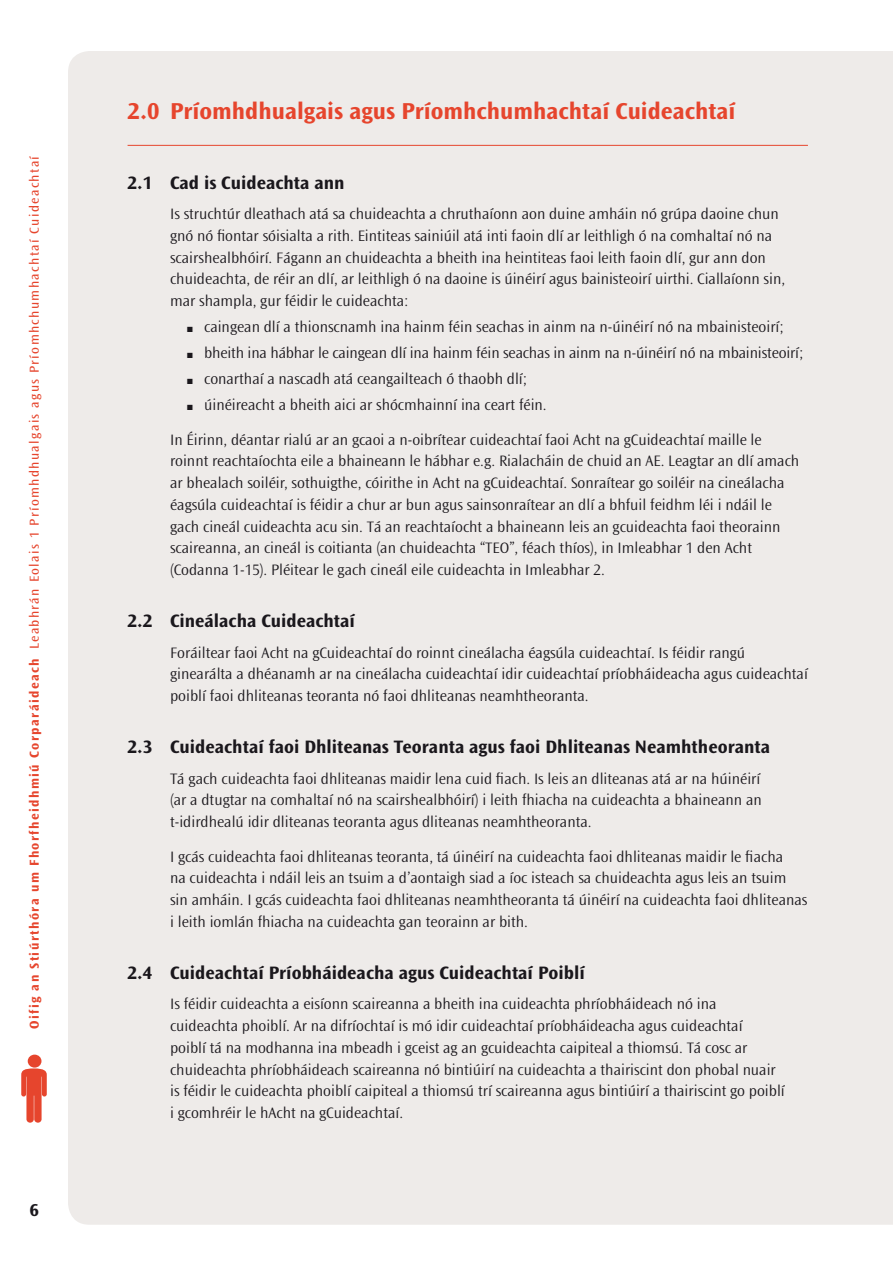
<style>
.page{position:relative;width:893px;height:1263px;background:#fff}
.page>*{position:absolute;margin:0;border:0;box-sizing:border-box;transform-origin:0 0}
.Head_0{font:700 24px "Ocean Sans Std";color:#e6452d}
.Head_00{font:700 18.75px "Ocean Sans Std";color:#1a171c}
.Head_00_0B4{font:700 18.75px "Ocean Sans Std";color:#1a171c}
.t1{font:700 18px "Ocean Sans Std";color:#1a171c}
.Bodytext_10__3{font:300 15.75px/21.8px "Ocean Sans Std";color:#1a171c}
.Bodytext_10__1{font:300 15.75px/21.8px "Ocean Sans Std";color:#1a171c}
.t2{font:13.5px "Ocean Sans Std";letter-spacing:.1em;color:#e6452d}
.s1{font-weight:700}
</style>
<div class="page">
<div style="left:68px;top:51px;width:825px;height:1174px;background:#eeebe9"></div>
<hr style="left:128px;top:145px;width:680px;height:1px;background:#e6452d">
<svg style="left:21px;top:1068px;width:26px;height:55px"></svg>
<div style="left:28px;top:1054px;width:13px;height:13px;background:#e6452d;border-radius:50%"></div>
<p class="t2" style="left:27px;top:1029px;width:875px;rotate:-90deg"><span class="s1">Oifig an Stiúrthóra um Fhorfheidhmiú Corparáideach</span> Leabhrán Eolais 1 Príomhdhualgais agus Príomhchumhachtaí Cuideachtaí</p>
<p class="t1" style="left:29px;top:1200px;width:11px">6</p>
<p class="Head_0" style="left:128px;top:98px;width:610px">2.0 Príomhdhualgais agus Príomhchumhachtaí Cuideachtaí</p>
<p class="Head_00_0B4" style="left:128px;top:172px;width:218px">2.1 Cad is Cuideachta ann</p>
<p class="Bodytext_10__1" style="left:170px;top:203px;width:617px">Is struchtúr dleathach atá sa chuideachta a chruthaíonn aon duine amháin nó grúpa daoine chun gnó nó fiontar sóisialta a rith. Eintiteas sainiúil atá inti faoin dlí ar leithligh ó na comhaltaí nó na scairshealbhóirí. Fágann an chuideachta a bheith ina heintiteas faoi leith faoin dlí, gur ann don chuideachta, de réir an dlí, ar leithligh ó na daoine is úinéirí agus bainisteoirí uirthi. Ciallaíonn sin, mar shampla, gur féidir le cuideachta:</p>
<p class="Bodytext_10__3" style="left:187px;top:316px;width:598px">■ caingean dlí a thionscnamh ina hainm féin seachas in ainm na n-úinéirí nó na mbainisteoirí;</p>
<p class="Bodytext_10__3" style="left:187px;top:342px;width:618px">■ bheith ina hábhar le caingean dlí ina hainm féin seachas in ainm na n-úinéirí nó na mbainisteoirí;</p>
<p class="Bodytext_10__3" style="left:187px;top:368px;width:342px">■ conarthaí a nascadh atá ceangailteach ó thaobh dlí;</p>
<p class="Bodytext_10__3" style="left:187px;top:394px;width:361px">■ úinéireacht a bheith aici ar shócmhainní ina ceart féin.</p>
<p class="Bodytext_10__3" style="left:170px;top:429px;width:631px">In Éirinn, déantar rialú ar an gcaoi a n-oibrítear cuideachtaí faoi Acht na gCuideachtaí maille le roinnt reachtaíochta eile a bhaineann le hábhar e.g. Rialacháin de chuid an AE. Leagtar an dlí amach ar bhealach soiléir, sothuigthe, cóirithe in Acht na gCuideachtaí. Sonraítear go soiléir na cineálacha éagsúla cuideachtaí is féidir a chur ar bun agus sainsonraítear an dlí a bhfuil feidhm léi i ndáil le gach cineál cuideachta acu sin. Tá an reachtaíocht a bhaineann leis an gcuideachta faoi theorainn scaireanna, an cineál is coitianta (an chuideachta “TEO”, féach thíos), in Imleabhar 1 den Acht (Codanna 1-15). Pléitear le gach cineál eile cuideachta in Imleabhar 2.</p>
<p class="Head_00" style="left:128px;top:611px;width:229px">2.2 Cineálacha Cuideachtaí</p>
<p class="Bodytext_10__3" style="left:170px;top:642px;width:639px">Foráiltear faoi Acht na gCuideachtaí do roinnt cineálacha éagsúla cuideachtaí. Is féidir rangú ginearálta a dhéanamh ar na cineálacha cuideachtaí idir cuideachtaí príobháideacha agus cuideachtaí poiblí faoi dhliteanas teoranta nó faoi dhliteanas neamhtheoranta.</p>
<p class="Head_00" style="left:128px;top:737px;width:644px">2.3 Cuideachtaí faoi Dhliteanas Teoranta agus faoi Dhliteanas Neamhtheoranta</p>
<p class="Bodytext_10__3" style="left:170px;top:768px;width:593px;text-align:justify">Tá gach cuideachta faoi dhliteanas maidir lena cuid fiach. Is leis an dliteanas atá ar na húinéirí (ar a dtugtar na comhaltaí nó na scairshealbhóirí) i leith fhiacha na cuideachta a bhaineann an t-idirdhealú idir dliteanas teoranta agus dliteanas neamhtheoranta.</p>
<p class="Bodytext_10__3" style="left:170px;top:846px;width:639px">I gcás cuideachta faoi dhliteanas teoranta, tá úinéirí na cuideachta faoi dhliteanas maidir le fiacha<br>na cuideachta i ndáil leis an tsuim a d’aontaigh siad a íoc isteach sa chuideachta agus leis an tsuim sin amháin. I gcás cuideachta faoi dhliteanas neamhtheoranta tá úinéirí na cuideachta faoi dhliteanas i leith iomlán fhiacha na cuideachta gan teorainn ar bith.</p>
<p class="Head_00" style="left:128px;top:962px;width:459px">2.4 Cuideachtaí Príobháideacha agus Cuideachtaí Poiblí</p>
<p class="Bodytext_10__3" style="left:170px;top:993px;width:616px">Is féidir cuideachta a eisíonn scaireanna a bheith ina cuideachta phríobháideach nó ina cuideachta phoiblí. Ar na difríochtaí is mó idir cuideachtaí príobháideacha agus cuideachtaí<br>poiblí tá na modhanna ina mbeadh i gceist ag an gcuideachta caipiteal a thiomsú. Tá cosc ar chuideachta phríobháideach scaireanna nó bintiúirí na cuideachta a thairiscint don phobal nuair is féidir le cuideachta phoiblí caipiteal a thiomsú trí scaireanna agus bintiúirí a thairiscint go poiblí i gcomhréir le hAcht na gCuideachtaí.</p>
</div>
